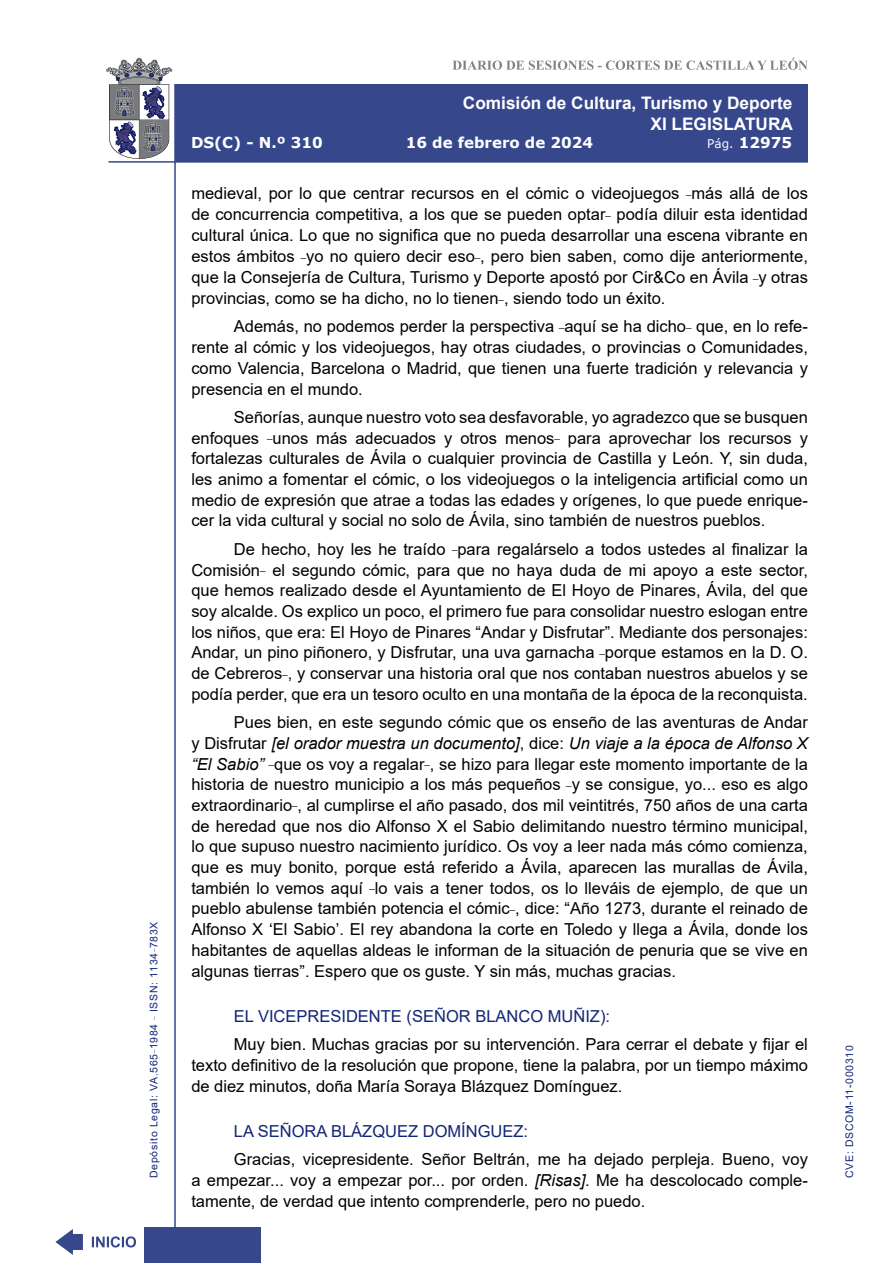
<style>
.page{position:relative;width:893px;height:1263px;background:#fff}
.page>*{position:absolute;margin:0;border:0;box-sizing:border-box;transform-origin:0 0}
.t1{font:700 17.25px/20.7px "Arial";color:#fff;text-align:right}
.t2{font:16.5px/20.7px "Arial";color:#000;text-align:justify}
.Orador{font:16.5px "Arial";color:#122678}
.t3{font:700 15px "Verdana";color:#fff}
.t4{font:10.5px "Arial";letter-spacing:.065em;color:#122678}
.s1{font-weight:400;font-size:12px}
.s2{font-style:italic}
</style>
<div class="page">
<svg style="left:452px;top:58px;width:356px;height:12px"></svg>
<hr style="left:174px;top:84px;width:2px;height:1179px;background:#36478c">
<div style="left:144px;top:1227px;width:117px;height:36px;background:#36478c"></div>
<div style="left:175px;top:84px;width:633px;height:78px;background:#36478c"></div>
<hr style="left:108px;top:161px;width:700px;height:2px;background:#36478c">
<svg style="left:92px;top:1236px;width:44px;height:11px"></svg>
<svg style="left:55px;top:1229px;width:28px;height:26px"></svg>
<svg style="left:106px;top:58px;width:66px;height:101px"></svg>
<p class="t4" style="left:146px;top:1178px;width:258px;rotate:-90deg">Depósito Legal: VA.565<sup>_</sup>1984 <sup>_</sup> ISSN: 1134<sup>_</sup>783X</p>
<p class="t1" style="left:463px;top:93px;width:332px">Comisión de Cultura, Turismo y Deporte<br>XI LEGISLATURA</p>
<p class="t3" style="left:191px;top:132px;width:133px">DS(C) - N.º 310</p>
<p class="t3" style="left:406px;top:132px;width:189px">16 de febrero de 2024</p>
<p class="t3" style="left:707px;top:132px;width:86px"><span class="s1">Pág.</span> 12975</p>
<p class="t2" style="left:191px;top:183px;width:618px">medieval, por lo que centrar recursos en el cómic o videojuegos <sup>_</sup>más allá de los de concurrencia competitiva, a los que se pueden optar<sup>_</sup> podía diluir esta identidad cultural única. Lo que no significa que no pueda desarrollar una escena vibrante en estos ámbitos <sup>_</sup>yo no quiero decir eso<sup>_</sup>, pero bien saben, como dije anteriormente, que la Consejería de Cultura, Turismo y Deporte apostó por Cir&amp;Co en Ávila <sup>_</sup>y otras provincias, como se ha dicho, no lo tienen<sup>_</sup>, siendo todo un éxito.</p>
<p class="t2" style="left:191px;top:316px;width:618px;text-indent:43px">Además, no podemos perder la perspectiva <sup>_</sup>aquí se ha dicho<sup>_</sup> que, en lo refe&shy;rente al cómic y los videojuegos, hay otras ciudades, o provincias o Comunidades, como Valencia, Barcelona o Madrid, que tienen una fuerte tradición y relevancia y presencia en el mundo.</p>
<p class="t2" style="left:191px;top:407px;width:618px;text-indent:43px">Señorías, aunque nuestro voto sea desfavorable, yo agradezco que se busquen enfoques <sup>_</sup>unos más adecuados y otros menos<sup>_</sup> para aprovechar los recursos y fortalezas culturales de Ávila o cualquier provincia de Castilla y León. Y, sin duda, les animo a fomentar el cómic, o los videojuegos o la inteligencia artificial como un medio de expresión que atrae a todas las edades y orígenes, lo que puede enrique&shy;cer la vida cultural y social no solo de Ávila, sino también de nuestros pueblos.</p>
<p class="t2" style="left:191px;top:539px;width:618px;text-indent:43px">De hecho, hoy les he traído <sup>_</sup>para regalárselo a todos ustedes al finalizar la Comisión<sup>_</sup> el segundo cómic, para que no haya duda de mi apoyo a este sector, que hemos realizado desde el Ayuntamiento de El Hoyo de Pinares, Ávila, del que soy alcalde. Os explico un poco, el primero fue para consolidar nuestro eslogan entre los niños, que era: El Hoyo de Pinares “Andar y Disfrutar”. Mediante dos personajes:<br>Andar, un pino piñonero, y Disfrutar, una uva garnacha <sup>_</sup>porque estamos en la D. O. de Cebreros<sup>_</sup>, y conservar una historia oral que nos contaban nuestros abuelos y se podía perder, que era un tesoro oculto en una montaña de la época de la reconquista.</p>
<p class="t2" style="left:191px;top:712px;width:618px;text-indent:43px">Pues bien, en este segundo cómic que os enseño de las aventuras de Andar y Disfrutar <span class="s2">[el orador muestra un documento]</span>, dice: <span class="s2">Un viaje a la época de Alfonso X “El Sabio”</span> <sup>_</sup>que os voy a regalar<sup>_</sup>, se hizo para llegar este momento importante de la historia de nuestro municipio a los más pequeños <sup>_</sup>y se consigue, yo... eso es algo extraordinario<sup>_</sup>, al cumplirse el año pasado, dos mil veintitrés, 750 años de una carta de heredad que nos dio Alfonso X el Sabio delimitando nuestro término municipal, lo que supuso nuestro nacimiento jurídico. Os voy a leer nada más cómo comienza, que es muy bonito, porque está referido a Ávila, aparecen las murallas de Ávila, también lo vemos aquí <sup>_</sup>lo vais a tener todos, os lo lleváis de ejemplo, de que un pueblo abulense también potencia el cómic<sup>_</sup>, dice: “Año 1273, durante el reinado de Alfonso X ‘El Sabio’. El rey abandona la corte en Toledo y llega a Ávila, donde los habitantes de aquellas aldeas le informan de la situación de penuria que se vive en algunas tierras”. Espero que os guste. Y sin más, muchas gracias.</p>
<p class="Orador" style="left:234px;top:1005px;width:378px">EL VICEPRESIDENTE (SEÑOR BLANCO MUÑIZ):</p>
<p class="t2" style="left:191px;top:1034px;width:618px;text-indent:43px">Muy bien. Muchas gracias por su intervención. Para cerrar el debate y fijar el texto definitivo de la resolución que propone, tiene la palabra, por un tiempo máximo de diez minutos, doña María Soraya Blázquez Domínguez.</p>
<p class="Orador" style="left:234px;top:1120px;width:296px">LA SEÑORA BLÁZQUEZ DOMÍNGUEZ:</p>
<p class="t2" style="left:191px;top:1149px;width:618px;text-indent:43px">Gracias, vicepresidente. Señor Beltrán, me ha dejado perpleja. Bueno, voy a empezar... voy a empezar por... por orden. <span class="s2">[Risas]</span>. Me ha descolocado comple&shy;tamente, de verdad que intento comprenderle, pero no puedo.</p>
<p class="t4" style="left:842px;top:1178px;width:134px;rotate:-90deg">CVE: DSCOM-11-000310</p>
</div>
